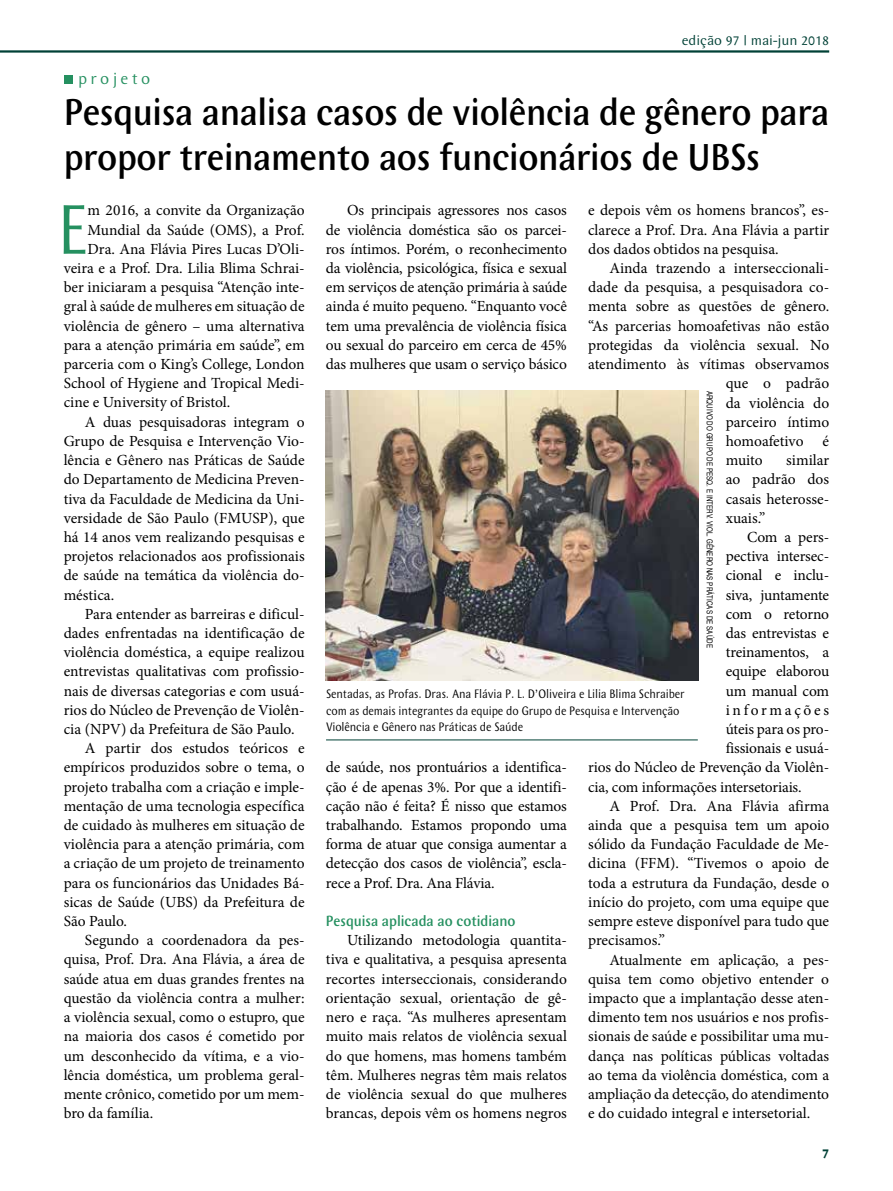
<style>
.page{position:relative;width:893px;height:1191px;background:#fff}
.page>*{position:absolute;margin:0;border:0;box-sizing:border-box;transform-origin:0 0}
.t1{font:73.05px "Wunderlich";color:#259060;scale:.9 1}
.t2{font:500 39px/45px "Wunderlich";letter-spacing:-.01em;color:#000;scale:.9 1}
.t3{font:16.5px "Wunderlich";letter-spacing:.2em;color:#259060}
.t4{font:15.45px/19.2px "Minion Pro";color:#000;text-align:justify}
.t5{font:500 15.45px "Wunderlich";color:#259060;scale:.9 1}
.t6{font:15.45px "Minion Pro";letter-spacing:.175em;color:#000}
.t7{font:14.25px "Wunderlich";color:#004136}
.t8{font:700 14.25px "Wunderlich";color:#004136}
.t9{font:12.75px/16.5px "Wunderlich";letter-spacing:-.01em;color:#000;scale:.9 1}
.t10{font:8.25px "Helvetica";letter-spacing:.01em;color:#000;scale:.75 1}
</style>
<div class="page">
<div style="left:64px;top:75px;width:9px;height:9px;background:#259060"></div>
<hr style="left:0;top:50px;width:829px;height:3px;background:#004136">
<img style="left:326px;top:390px;width:372px;height:291px">
<hr style="left:326px;top:739px;width:372px;height:1px;background:#004136">
<p class="t3" style="left:78px;top:69px;width:74px">projeto</p>
<p class="t7" style="left:682px;top:32px;width:149px">edição 97 | mai-jun 2018</p>
<h2 class="t2" style="left:64px;top:90px;width:852px">Pesquisa analisa casos de violência de gênero para propor treinamento aos funcionários de UBSs</h2>
<h1 class="t1" style="left:57px;top:189px;width:35px">E</h1>
<p class="t4" style="left:88px;top:201px;width:219px">m 2016, a convite da Organização</p>
<p class="t4" style="left:88px;top:220px;width:219px">Mundial da Saúde (OMS), a Prof.</p>
<p class="t4" style="left:88px;top:239px;width:219px">Dra. Ana Flávia Pires Lucas D’Oli-</p>
<p class="t4" style="left:64px;top:258px;width:242px">veira e a Prof. Dra. Lilia Blima Schrai-</p>
<p class="t4" style="left:64px;top:278px;width:242px">ber iniciaram a pesquisa “Atenção inte-</p>
<p class="t4" style="left:64px;top:297px;width:242px">gral à saúde de mulheres em situação de</p>
<p class="t4" style="left:64px;top:316px;width:243px">violência de gênero – uma alternativa</p>
<p class="t4" style="left:64px;top:335px;width:242px">para a atenção primária em saúde”, em</p>
<p class="t4" style="left:64px;top:354px;width:242px">parceria com o King’s College, London</p>
<p class="t4" style="left:64px;top:374px;width:242px">School of Hygiene and Tropical Medi-</p>
<p class="t4" style="left:64px;top:393px;width:168px">cine e University of Bristol.</p>
<p class="t4" style="left:85px;top:412px;width:221px">A duas pesquisadoras integram o</p>
<p class="t4" style="left:64px;top:431px;width:242px">Grupo de Pesquisa e Intervenção Vio-</p>
<p class="t4" style="left:64px;top:450px;width:242px">lência e Gênero nas Práticas de Saúde</p>
<p class="t4" style="left:64px;top:470px;width:242px">do Departamento de Medicina Preven-</p>
<p class="t4" style="left:64px;top:489px;width:242px">tiva da Faculdade de Medicina da Uni-</p>
<p class="t4" style="left:64px;top:508px;width:242px">versidade de São Paulo (FMUSP), que</p>
<p class="t4" style="left:64px;top:527px;width:243px">há 14 anos vem realizando pesquisas e</p>
<p class="t4" style="left:64px;top:546px;width:242px">projetos relacionados aos profissionais</p>
<p class="t4" style="left:64px;top:566px;width:242px">de saúde na temática da violência do-</p>
<p class="t4" style="left:64px;top:585px;width:52px">méstica.</p>
<p class="t4" style="left:85px;top:604px;width:221px">Para entender as barreiras e dificul-</p>
<p class="t4" style="left:64px;top:623px;width:242px">dades enfrentadas na identificação de</p>
<p class="t4" style="left:64px;top:642px;width:242px">violência doméstica, a equipe realizou</p>
<p class="t4" style="left:64px;top:662px;width:242px">entrevistas qualitativas com profissio-</p>
<p class="t4" style="left:64px;top:681px;width:242px">nais de diversas categorias e com usuá-</p>
<p class="t4" style="left:64px;top:700px;width:242px">rios do Núcleo de Prevenção de Violên-</p>
<p class="t4" style="left:64px;top:719px;width:232px">cia (NPV) da Prefeitura de São Paulo.</p>
<p class="t4" style="left:85px;top:738px;width:221px">A partir dos estudos teóricos e</p>
<p class="t4" style="left:64px;top:758px;width:242px">empíricos produzidos sobre o tema, o</p>
<p class="t4" style="left:64px;top:777px;width:242px">projeto trabalha com a criação e imple-</p>
<p class="t4" style="left:64px;top:796px;width:242px">mentação de uma tecnologia específica</p>
<p class="t4" style="left:64px;top:815px;width:243px">de cuidado às mulheres em situação de</p>
<p class="t4" style="left:64px;top:834px;width:242px">violência para a atenção primária, com</p>
<p class="t4" style="left:64px;top:854px;width:242px">a criação de um projeto de treinamento</p>
<p class="t4" style="left:64px;top:873px;width:242px">para os funcionários das Unidades Bá-</p>
<p class="t4" style="left:64px;top:892px;width:242px">sicas de Saúde (UBS) da Prefeitura de</p>
<p class="t4" style="left:64px;top:911px;width:65px">São Paulo.</p>
<p class="t4" style="left:85px;top:930px;width:221px">Segundo a coordenadora da pes-</p>
<p class="t4" style="left:64px;top:950px;width:242px">quisa, Prof. Dra. Ana Flávia, a área de</p>
<p class="t4" style="left:64px;top:969px;width:243px">saúde atua em duas grandes frentes na</p>
<p class="t4" style="left:64px;top:988px;width:242px">questão da violência contra a mulher:</p>
<p class="t4" style="left:64px;top:1007px;width:243px">a violência sexual, como o estupro, que</p>
<p class="t4" style="left:64px;top:1026px;width:243px">na maioria dos casos é cometido por</p>
<p class="t4" style="left:64px;top:1046px;width:242px">um desconhecido da vítima, e a vio-</p>
<p class="t4" style="left:64px;top:1065px;width:242px">lência doméstica, um problema geral-</p>
<p class="t4" style="left:64px;top:1084px;width:242px">mente crônico, cometido por um mem-</p>
<p class="t4" style="left:64px;top:1103px;width:91px">bro da família.</p>
<p class="t4" style="left:588px;top:201px;width:243px">e depois vêm os homens brancos”, es&shy;clarece a Prof. Dra. Ana Flávia a partir dos dados obtidos na pesquisa.</p>
<p class="t4" style="left:609px;top:258px;width:221px">Ainda trazendo a interseccionali-</p>
<p class="t4" style="left:588px;top:278px;width:242px">dade da pesquisa, a pesquisadora co-</p>
<p class="t4" style="left:588px;top:297px;width:242px">menta sobre as questões de gênero.</p>
<p class="t4" style="left:588px;top:316px;width:243px">“As parcerias homoafetivas não estão</p>
<p class="t4" style="left:588px;top:335px;width:242px">protegidas da violência sexual. No</p>
<p class="t4" style="left:588px;top:354px;width:242px">atendimento às vítimas observamos</p>
<p class="t4" style="left:726px;top:374px;width:105px">que o padrão</p>
<p class="t4" style="left:726px;top:393px;width:105px">da violência do</p>
<p class="t4" style="left:726px;top:412px;width:105px">parceiro íntimo</p>
<p class="t4" style="left:726px;top:431px;width:105px">homoafetivo é</p>
<p class="t4" style="left:726px;top:451px;width:39px">muito</p>
<p class="t4" style="left:326px;top:201px;width:243px;text-indent:21px">Os principais agressores nos casos de violência doméstica são os parcei&shy;ros íntimos. Porém, o reconhecimento da violência, psicológica, física e sexual em serviços de atenção primária à saúde ainda é muito pequeno. “Enquanto você tem uma prevalência de violência física ou sexual do parceiro em cerca de 45% das mulheres que usam o serviço básico</p>
<p class="t10" style="left:716px;top:390px;width:344px;rotate:90deg">ARQUIVO DO GRUPO DE PESQ. E INTERV. VIOL. GÊNERO NAS PRÁTICAS DE SAÚDE</p>
<p class="t4" style="left:726px;top:451px;width:105px;text-indent:60px">similar ao padrão dos casais heterosse&shy;xuais.”</p>
<p class="t4" style="left:747px;top:527px;width:84px">Com a pers-</p>
<p class="t4" style="left:726px;top:546px;width:105px">pectiva intersec-</p>
<p class="t4" style="left:726px;top:566px;width:105px">cional e inclu-</p>
<p class="t4" style="left:726px;top:585px;width:105px">siva, juntamente</p>
<p class="t4" style="left:726px;top:604px;width:105px">com o retorno</p>
<p class="t4" style="left:726px;top:623px;width:105px">das entrevistas e</p>
<p class="t4" style="left:726px;top:642px;width:105px">treinamentos, a</p>
<p class="t4" style="left:726px;top:662px;width:105px">equipe elaborou</p>
<p class="t4" style="left:726px;top:681px;width:105px">um manual com</p>
<p class="t6" style="left:726px;top:699px;width:105px">informações</p>
<p class="t4" style="left:726px;top:719px;width:105px">úteis para os pro-</p>
<p class="t4" style="left:726px;top:738px;width:105px">fissionais e usuá-</p>
<p class="t4" style="left:588px;top:758px;width:242px">rios do Núcleo de Prevenção da Violên-</p>
<p class="t4" style="left:588px;top:777px;width:215px">cia, com informações intersetoriais.</p>
<p class="t4" style="left:609px;top:796px;width:221px">A Prof. Dra. Ana Flávia afirma</p>
<p class="t4" style="left:588px;top:815px;width:243px">ainda que a pesquisa tem um apoio</p>
<p class="t4" style="left:588px;top:834px;width:242px">sólido da Fundação Faculdade de Me-</p>
<p class="t4" style="left:588px;top:854px;width:242px">dicina (FFM). “Tivemos o apoio de</p>
<p class="t4" style="left:588px;top:873px;width:243px">toda a estrutura da Fundação, desde o</p>
<p class="t4" style="left:588px;top:892px;width:242px">início do projeto, com uma equipe que</p>
<p class="t4" style="left:588px;top:911px;width:242px">sempre esteve disponível para tudo que</p>
<p class="t4" style="left:588px;top:930px;width:78px">precisamos.”</p>
<p class="t4" style="left:609px;top:950px;width:221px">Atualmente em aplicação, a pes-</p>
<p class="t4" style="left:588px;top:969px;width:242px">quisa tem como objetivo entender o</p>
<p class="t4" style="left:588px;top:988px;width:242px">impacto que a implantação desse aten-</p>
<p class="t4" style="left:588px;top:1007px;width:242px">dimento tem nos usuários e nos profis-</p>
<p class="t4" style="left:588px;top:1026px;width:242px">sionais de saúde e possibilitar uma mu-</p>
<p class="t4" style="left:588px;top:1046px;width:242px">dança nas políticas públicas voltadas</p>
<p class="t4" style="left:588px;top:1065px;width:243px">ao tema da violência doméstica, com a</p>
<p class="t4" style="left:588px;top:1084px;width:242px">ampliação da detecção, do atendimento</p>
<p class="t4" style="left:588px;top:1103px;width:224px">e do cuidado integral e intersetorial.</p>
<p class="t9" style="left:326px;top:685px;width:400px">Sentadas, as Profas. Dras. Ana Flávia P. L. D’Oliveira e Lilia Blima Schraiber com as demais integrantes da equipe do Grupo de Pesquisa e Intervenção<br>Violência e Gênero nas Práticas de Saúde</p>
<p class="t4" style="left:326px;top:758px;width:242px">de saúde, nos prontuários a identifica&shy;ção é de apenas 3%. Por que a identifi&shy;cação não é feita? É nisso que estamos trabalhando. Estamos propondo uma forma de atuar que consiga aumentar a detecção dos casos de violência”, escla&shy;rece a Prof. Dra. Ana Flávia.</p>
<p class="t5" style="left:326px;top:912px;width:212px">Pesquisa aplicada ao cotidiano</p>
<p class="t4" style="left:326px;top:930px;width:243px;text-indent:21px">Utilizando metodologia quantita&shy;tiva e qualitativa, a pesquisa apresenta recortes interseccionais, considerando orientação sexual, orientação de gê&shy;nero e raça. “As mulheres apresentam muito mais relatos de violência sexual do que homens, mas homens também têm. Mulheres negras têm mais relatos de violência sexual do que mulheres brancas, depois vêm os homens negros</p>
<p class="t8" style="left:822px;top:1145px;width:9px">7</p>
</div>
